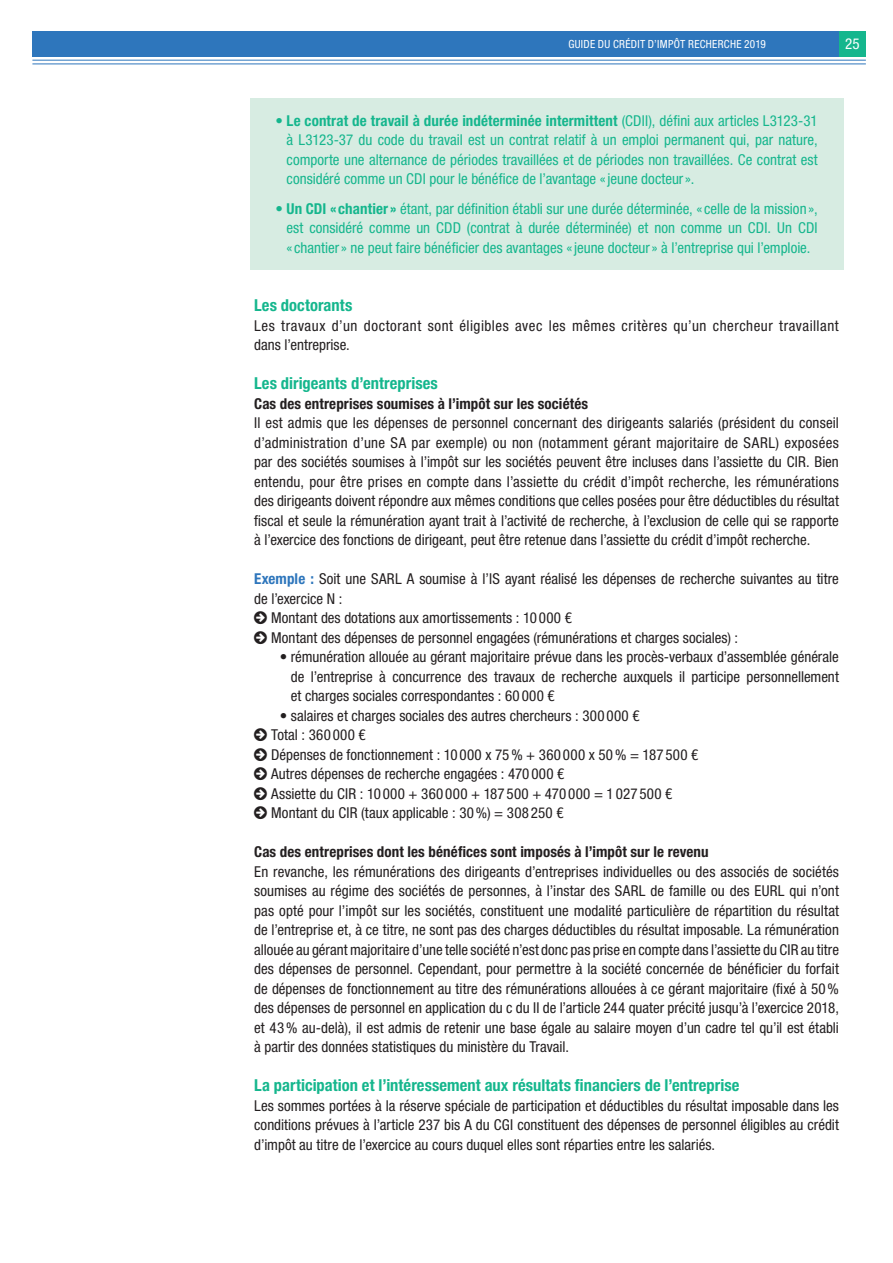
<style>
.page{position:relative;width:893px;height:1263px;background:#fff}
.page>*{position:absolute;margin:0;border:0;box-sizing:border-box;transform-origin:0 0}
.t1{font:700 condensed 16.5px "Helvetica Neue LT Std";letter-spacing:.005em;color:#15b68d}
.t2{font:condensed 15px/19.5px "Helvetica Neue LT Std";letter-spacing:.005em;color:#231f20;text-align:justify}
.t3{font:condensed 15px/19.5px "Helvetica Neue LT Std";color:#15b68d;text-align:justify}
.t4{font:700 condensed 15px "Helvetica Neue LT Std";letter-spacing:.005em;color:#231f20}
.t5{font:condensed 15px/19.5px "Helvetica Neue LT Std";letter-spacing:.035em;color:#231f20}
.t6{font:condensed 15px "Helvetica Neue LT Std";color:#fff}
.t7{font:condensed 11.25px "Helvetica Neue LT Std";letter-spacing:.025em;color:#fff}
.s1{font-weight:700}
.s2{font-weight:700;color:#2e76bc}
</style>
<div class="page">
<div style="left:250px;top:98px;width:593px;height:103px;background:#d7ece2"></div>
<div style="left:250px;top:186px;width:593px;height:84px;background:#d7ece2"></div>
<div style="left:32px;top:31px;width:834px;height:26px;background:#2e76bc"></div>
<hr style="left:32px;top:64px;width:834px;height:1px;background:#2e76bc">
<hr style="left:32px;top:60px;width:834px;height:1px;background:#2e76bc">
<div style="left:839px;top:31px;width:27px;height:26px;background:#15b68d"></div>
<p class="t7" style="left:568px;top:38px;width:199px">GUIDE DU CRÉDIT D’IMPÔT RECHERCHE 2019</p>
<p class="t6" style="left:845px;top:35px;width:16px">25</p>
<p class="t3" style="left:287px;top:111px;width:533px;text-indent:-11px">• <span class="s1">Le contrat de travail à durée indéterminée intermittent</span> (CDII), défini aux articles L3123‑31 à L3123-37 du code du travail est un contrat relatif à un emploi permanent qui, par nature, comporte une alternance de périodes travaillées et de périodes non travaillées. Ce contrat est considéré comme un CDI pour le bénéfice de l’avantage «jeune docteur».</p>
<p class="t3" style="left:287px;top:198px;width:533px;text-indent:-11px">• <span class="s1">Un CDI « chantier »</span> étant, par définition établi sur une durée déterminée, « celle de la mission », est considéré comme un CDD (contrat à durée déterminée) et non comme un CDI. Un CDI « chantier» ne peut faire bénéficier des avantages «jeune docteur» à l’entreprise qui l’emploie.</p>
<p class="t1" style="left:254px;top:295px;width:100px">Les doctorants</p>
<p class="t5" style="left:254px;top:315px;width:586px">Les travaux d’un doctorant sont éligibles avec les mêmes critères qu’un chercheur travaillant dans l’entreprise.</p>
<p class="t1" style="left:254px;top:373px;width:185px">Les dirigeants d’entreprises</p>
<p class="t4" style="left:254px;top:394px;width:335px">Cas des entreprises soumises à l’impôt sur les sociétés</p>
<p class="t2" style="left:254px;top:413px;width:586px">Il est admis que les dépenses de personnel concernant des dirigeants salariés (président du conseil d’administration d’une SA par exemple) ou non (notamment gérant majoritaire de SARL) exposées par des sociétés soumises à l’impôt sur les sociétés peuvent être incluses dans l’assiette du CIR. Bien entendu, pour être prises en compte dans l’assiette du crédit d’impôt recherche, les rémunérations des dirigeants doivent répondre aux mêmes conditions que celles posées pour être déductibles du résultat fiscal et seule la rémunération ayant trait à l’activité de recherche, à l’exclusion de celle qui se rapporte à l’exercice des fonctions de dirigeant, peut être retenue dans l’assiette du crédit d’impôt recherche.</p>
<p class="t2" style="left:254px;top:569px;width:586px"><span class="s2">Exemple :</span> Soit une SARL A soumise à l’IS ayant réalisé les dépenses de recherche suivantes au titre</p>
<p class="t2" style="left:254px;top:588px;width:90px">de l’exercice N :</p>
<p class="t2" style="left:271px;top:608px;width:302px">Montant des dotations aux amortissements : 10 000 €</p>
<p class="t2" style="left:271px;top:627px;width:468px">Montant des dépenses de personnel engagées (rémunérations et charges sociales) :</p>
<p class="t2" style="left:291px;top:647px;width:550px;text-indent:-11px">• rémunération allouée au gérant majoritaire prévue dans les procès-verbaux d’assemblée générale de l’entreprise à concurrence des travaux de recherche auxquels il participe personnellement et charges sociales correspondantes : 60 000 €</p>
<p class="t2" style="left:271px;top:705px;width:429px;text-align:left;text-indent:8px">• salaires et charges sociales des autres chercheurs : 300 000 €<br>Total : 360000 €<br>Dépenses de fonctionnement : 10 000 x 75% + 360 000 x 50% = 187 500 € Autres dépenses de recherche engagées : 470 000 €<br>Assiette du CIR : 10000 + 360000 + 187500 + 470000 = 1027500 € Montant du CIR (taux applicable : 30%) = 308 250 €</p>
<p class="t4" style="left:254px;top:843px;width:456px">Cas des entreprises dont les bénéfices sont imposés à l’impôt sur le revenu</p>
<p class="t2" style="left:254px;top:861px;width:586px">En revanche, les rémunérations des dirigeants d’entreprises individuelles ou des associés de sociétés soumises au régime des sociétés de personnes, à l’instar des SARL de famille ou des EURL qui n’ont pas opté pour l’impôt sur les sociétés, constituent une modalité particulière de répartition du résultat de l’entreprise et, à ce titre, ne sont pas des charges déductibles du résultat imposable. La rémunération allouée au gérant majoritaire d’une telle société n’est donc pas prise en compte dans l’assiette du CIR au titre des dépenses de personnel. Cependant, pour permettre à la société concernée de bénéficier du forfait de dépenses de fonctionnement au titre des rémunérations allouées à ce gérant majoritaire (fixé à 50% des dépenses de personnel en application du c du II de l’article 244 quater précité jusqu’à l’exercice 2018, et 43% au-delà), il est admis de retenir une base égale au salaire moyen d’un cadre tel qu’il est établi à partir des données statistiques du ministère du Travail.</p>
<p class="t1" style="left:254px;top:1075px;width:487px">La participation et l’intéressement aux résultats financiers de l’entreprise</p>
<p class="t2" style="left:254px;top:1095px;width:586px">Les sommes portées à la réserve spéciale de participation et déductibles du résultat imposable dans les conditions prévues à l’article 237 bis A du CGI constituent des dépenses de personnel éligibles au crédit d’impôt au titre de l’exercice au cours duquel elles sont réparties entre les salariés.</p>
</div>
